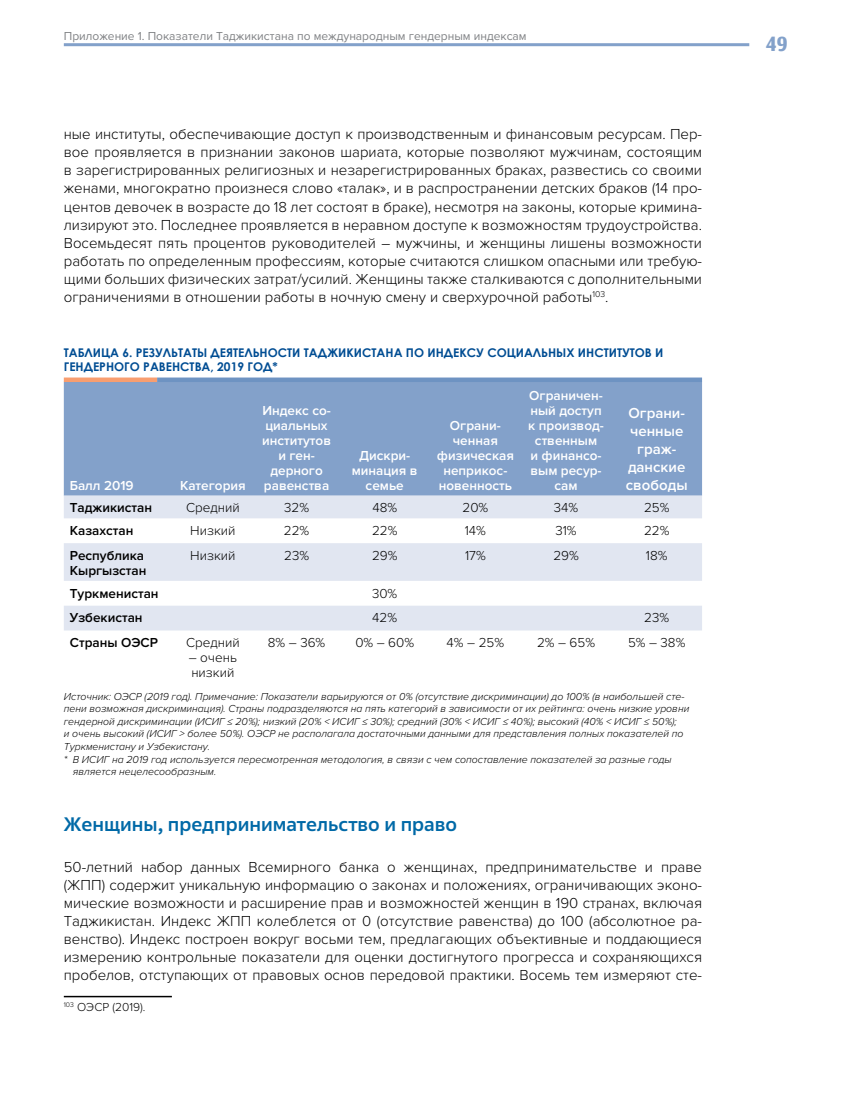
<style>
.page{position:relative;width:851px;height:1106px;background:#fff}
.page>*{position:absolute;margin:0;border:0;box-sizing:border-box;transform-origin:0 0}
.t1{font:700 21px "Calendula";color:#83a1ca}
.заголовок2{font:500 19.5px "Fact";color:#0069a7}
.первый_абзац{font:300 15px/18px "Proxima Nova";color:#000;text-align:justify}
.первый_абзац-2{font:600 15px/18px "Proxima Nova";color:#fff;text-align:center}
.первый_абзац-3{font:600 13.5px/15px "Proxima Nova";color:#fff;text-align:center}
.первый_абзац-4{font:300 13.5px/15px "Proxima Nova";color:#000}
.первый_абзац-5{font:600 13.5px/15px "Proxima Nova";color:#000}
.заголовок_таблицы_гр{font:700 12px/14.4px "Century Gothic";color:#004d93}
.t2{font:12px "Proxima Nova";color:#808285}
.сноска{font:300 12px "Proxima Nova";color:#000}
.источник{font:italic 300 10.5px/12.6px "Proxima Nova";color:#000}
</style>
<div class="page">
<hr style="left:64px;top:43px;width:685px;height:3px;background:#83a1ca">
<hr style="left:64px;top:995px;width:108px;height:2px;background:#000">
<div style="left:64px;top:382px;width:638px;height:113px;background:#83a1ca"></div>
<svg style="left:64px;top:495px;width:638px;height:135px;fill:#e1e6f1"></svg>
<div style="left:157px;top:377px;width:545px;height:5px;background:#6e93c2"></div>
<div style="left:64px;top:377px;width:93px;height:5px;background:#f89e70"></div>
<p class="t2" style="left:64px;top:29px;width:464px">Приложение 1. Показатели Таджикистана по международным гендерным индексам</p>
<p class="первый_абзац" style="left:64px;top:126px;width:639px">ные институты, обеспечивающие доступ к производственным и финансовым ресурсам. Пер&shy;вое проявляется в признании законов шариата, которые позволяют мужчинам, состоящим в зарегистрированных религиозных и незарегистрированных браках, развестись со своими женами, многократно произнеся слово «талак», и в распространении детских браков (14 про&shy;центов девочек в возрасте до 18 лет состоят в браке), несмотря на законы, которые кримина&shy;лизируют это. Последнее проявляется в неравном доступе к возможностям трудоустройства.<br>Восемьдесят пять процентов руководителей – мужчины, и женщины лишены возможности работать по определенным профессиям, которые считаются слишком опасными или требую&shy;щими больших физических затрат/усилий. Женщины также сталкиваются с дополнительными ограничениями в отношении работы в ночную смену и сверхурочной работы<sup>103</sup>.</p>
<p class="заголовок_таблицы_гр" style="left:64px;top:345px;width:601px">ТАБЛИЦА 6. РЕЗУЛЬТАТЫ ДЕЯТЕЛЬНОСТИ ТАДЖИКИСТАНА ПО ИНДЕКСУ СОЦИАЛЬНЫХ ИНСТИТУТОВ И<br>ГЕНДЕРНОГО РАВЕНСТВА, 2019 ГОД*</p>
<p class="первый_абзац-3" style="left:70px;top:478px;width:65px">Балл 2019</p>
<p class="первый_абзац-3" style="left:180px;top:478px;width:67px">Категория</p>
<p class="первый_абзац-3" style="left:262px;top:403px;width:70px">Индекс со&shy;циальных институтов и ген&shy;дерного равенства</p>
<p class="первый_абзац-3" style="left:352px;top:448px;width:67px">Дискри&shy;минация в семье</p>
<p class="первый_абзац-3" style="left:437px;top:418px;width:79px">Ограни&shy;ченная физическая неприкос&shy;новенность</p>
<p class="первый_абзац-3" style="left:528px;top:388px;width:77px">Ограничен&shy;ный доступ к производ&shy;ственным<br>и финансо&shy;вым ресур&shy;сам</p>
<p class="первый_абзац-2" style="left:625px;top:404px;width:63px">Ограни&shy;ченные граж&shy;данские свободы</p>
<p class="первый_абзац-5" style="left:70px;top:500px;width:84px">Таджикистан</p>
<p class="первый_абзац-4" style="left:186px;top:500px;width:55px">Средний</p>
<p class="первый_абзац-4" style="left:284px;top:500px;width:26px">32%</p>
<p class="первый_абзац-4" style="left:372px;top:500px;width:26px">48%</p>
<p class="первый_абзац-4" style="left:462px;top:500px;width:27px">20%</p>
<p class="первый_абзац-4" style="left:553px;top:500px;width:26px">34%</p>
<p class="первый_абзац-4" style="left:644px;top:500px;width:27px">25%</p>
<p class="первый_абзац-5" style="left:70px;top:523px;width:65px">Казахстан</p>
<p class="первый_абзац-4" style="left:190px;top:523px;width:47px">Низкий</p>
<p class="первый_абзац-4" style="left:284px;top:523px;width:27px">22%</p>
<p class="первый_абзац-4" style="left:372px;top:523px;width:27px">22%</p>
<p class="первый_абзац-4" style="left:464px;top:523px;width:23px">14%</p>
<p class="первый_абзац-4" style="left:555px;top:523px;width:23px">31%</p>
<p class="первый_абзац-4" style="left:644px;top:523px;width:27px">22%</p>
<p class="первый_абзац-5" style="left:70px;top:548px;width:78px">Республика<br>Кыргызстан</p>
<p class="первый_абзац-4" style="left:190px;top:548px;width:47px">Низкий</p>
<p class="первый_абзац-4" style="left:284px;top:548px;width:26px">23%</p>
<p class="первый_абзац-4" style="left:372px;top:548px;width:27px">29%</p>
<p class="первый_абзац-4" style="left:465px;top:548px;width:22px">17%</p>
<p class="первый_абзац-4" style="left:553px;top:548px;width:27px">29%</p>
<p class="первый_абзац-4" style="left:645px;top:548px;width:23px">18%</p>
<p class="первый_абзац-5" style="left:70px;top:586px;width:90px">Туркменистан</p>
<p class="первый_абзац-4" style="left:372px;top:585px;width:27px">30%</p>
<p class="первый_абзац-5" style="left:70px;top:610px;width:74px">Узбекистан</p>
<p class="первый_абзац-4" style="left:372px;top:610px;width:26px">42%</p>
<p class="первый_абзац-4" style="left:644px;top:610px;width:26px">23%</p>
<p class="первый_абзац-5" style="left:70px;top:635px;width:90px">Страны ОЭСР</p>
<p class="первый_абзац-4" style="left:186px;top:635px;width:55px">Средний</p>
<p class="первый_абзац-4" style="left:189px;top:650px;width:50px">– очень низкий</p>
<p class="первый_абзац-4" style="left:268px;top:635px;width:59px">8% – 36%</p>
<p class="первый_абзац-4" style="left:355px;top:635px;width:60px">0% – 60%</p>
<p class="первый_абзац-4" style="left:446px;top:635px;width:59px">4% – 25%</p>
<p class="первый_абзац-4" style="left:537px;top:635px;width:60px">2% – 65%</p>
<p class="первый_абзац-4" style="left:628px;top:635px;width:59px">5% – 38%</p>
<p class="источник" style="left:64px;top:690px;width:627px">Источник: ОЭСР (2019 год). Примечание: Показатели варьируются от 0% (отсутствие дискриминации) до 100% (в наибольшей сте&shy;пени возможная дискриминация). Страны подразделяются на пять категорий в зависимости от их рейтинга: очень низкие уровни гендерной дискриминации (ИСИГ ≤ 20%); низкий (20% &lt; ИСИГ ≤ 30%); средний (30% &lt; ИСИГ ≤ 40%); высокий (40% &lt; ИСИГ ≤ 50%);<br>и очень высокий (ИСИГ &gt; более 50%). ОЭСР не располагала достаточными данными для представления полных показателей по Туркменистану и Узбекистану.</p>
<p class="источник" style="left:73px;top:753px;width:600px;text-indent:-9px">* В ИСИГ на 2019 год используется пересмотренная методология, в связи с чем сопоставление показателей за разные годы является нецелесообразным.</p>
<p class="заголовок2" style="left:64px;top:812px;width:394px">Женщины, предпринимательство и право</p>
<p class="первый_абзац" style="left:64px;top:858px;width:639px">50-летний набор данных Всемирного банка о женщинах, предпринимательстве и праве (ЖПП) содержит уникальную информацию о законах и положениях, ограничивающих эконо&shy;мические возможности и расширение прав и возможностей женщин в 190 странах, включая Таджикистан. Индекс ЖПП колеблется от 0 (отсутствие равенства) до 100 (абсолютное ра&shy;венство). Индекс построен вокруг восьми тем, предлагающих объективные и поддающиеся измерению контрольные показатели для оценки достигнутого прогресса и сохраняющихся пробелов, отступающих от правовых основ передовой практики. Восемь тем измеряют сте-</p>
<p class="сноска" style="left:64px;top:1000px;width:83px"><sup>103</sup> ОЭСР (2019).</p>
<h1 class="t1" style="left:765px;top:31px;width:23px">49</h1>
</div>
